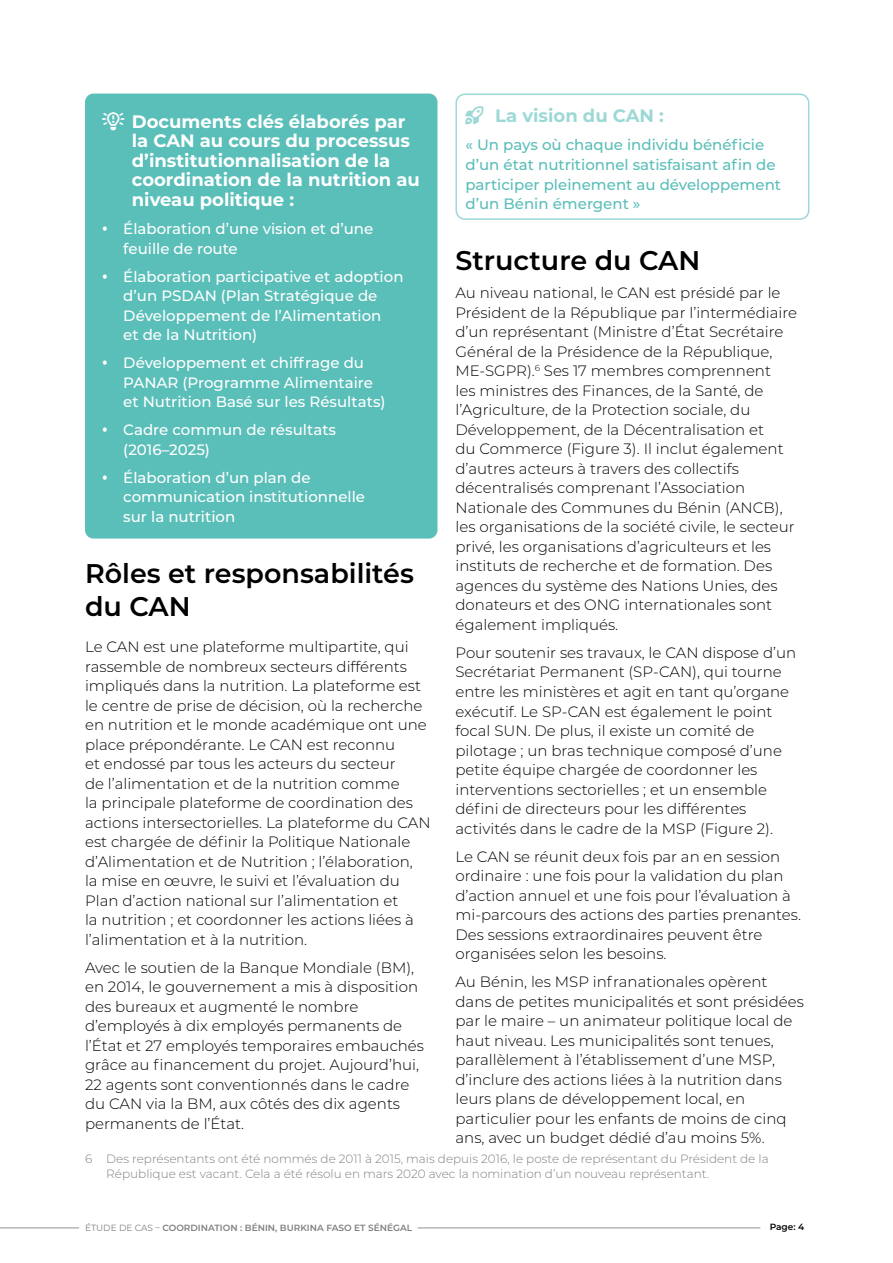
<style>
.page{position:relative;width:893px;height:1263px;background:#fff}
.page>*{position:absolute;margin:0;border:0;box-sizing:border-box;transform-origin:0 0}
.t1{font:600 27px/32.4px "Montserrat";color:#000}
.t2{font:700 18px/19.5px "Montserrat";color:#fff}
.t3{font:700 18px "Montserrat";color:#9cd8d5}
.t4{font:300 15px/19.5px "Montserrat";color:#000}
.t5{font:500 15px/19.5px "Montserrat";color:#fff}
.t6{font:500 15px/19.5px "Montserrat";color:#5abeb9}
.t7{font:300 12px/15px "Montserrat";color:#808080}
.t8{font:600 9px "Montserrat";color:#808080}
.t9{font:600 9px "Montserrat";color:#000}
.s1{font-family:"Open Sans";font-weight:600}
.s2{font-weight:400}
</style>
<div class="page">
<hr style="left:418px;top:1227px;width:342px;height:1px;background:#9d9d9c">
<hr style="left:0;top:1227px;width:79px;height:1px;background:#9d9d9c">
<div style="left:85px;top:94px;width:352px;height:445px;background:#5abeb9;border-radius:9px"></div>
<div style="left:455px;top:94px;width:354px;height:126px;border:2px solid #9cd8d5;border-radius:9px"></div>
<p class="t3" style="left:495px;top:103px;width:170px">La vision du CAN :</p>
<p class="t6" style="left:465px;top:135px;width:317px">« Un pays où chaque individu bénéficie d’un état nutritionnel satisfaisant afin de participer pleinement au développement d’un Bénin émergent »</p>
<h1 class="t1" style="left:455px;top:243px;width:246px">Structure du CAN</h1>
<p class="t4" style="left:455px;top:283px;width:343px">Au niveau national, le CAN est présidé par le Président de la République par l’intermédiaire d’un représentant (Ministre d’État Secrétaire Général de la Présidence de la République, ME-SGPR).<sup>6</sup> Ses 17 membres comprennent<br>les ministres des Finances, de la Santé, de l’Agriculture, de la Protection sociale, du Développement, de la Décentralisation et<br>du Commerce (Figure 3). Il inclut également d’autres acteurs à travers des collectifs décentralisés comprenant l’Association Nationale des Communes du Bénin (ANCB), les organisations de la société civile, le secteur privé, les organisations d’agriculteurs et les instituts de recherche et de formation. Des agences du système des Nations Unies, des donateurs et des ONG internationales sont également impliqués.</p>
<p class="t4" style="left:455px;top:642px;width:342px">Pour soutenir ses travaux, le CAN dispose d’un Secrétariat Permanent (SP-CAN), qui tourne entre les ministères et agit en tant qu’organe exécutif. Le SP-CAN est également le point focal SUN. De plus, il existe un comité de pilotage ; un bras technique composé d’une petite équipe chargée de coordonner les interventions sectorielles ; et un ensemble défini de directeurs pour les différentes activités dans le cadre de la MSP (Figure 2).</p>
<p class="t4" style="left:455px;top:846px;width:347px">Le CAN se réunit deux fois par an en session ordinaire : une fois pour la validation du plan d’action annuel et une fois pour l’évaluation à mi-parcours des actions des parties prenantes.<br>Des sessions extraordinaires peuvent être organisées selon les besoins.</p>
<p class="t4" style="left:455px;top:971px;width:350px">Au Bénin, les MSP infranationales opèrent dans de petites municipalités et sont présidées par le maire – un animateur politique local de haut niveau. Les municipalités sont tenues, parallèlement à l’établissement d’une MSP, d’inclure des actions liées à la nutrition dans leurs plans de développement local, en particulier pour les enfants de moins de cinq ans, avec un budget dédié d’au moins 5%.</p>
<p class="t2" style="left:132px;top:111px;width:289px">Documents clés élaborés par la CAN au cours du processus d’institutionnalisation de la coordination de la nutrition au niveau politique :</p>
<p class="t5" style="left:123px;top:218px;width:252px;text-indent:-21px"><span class="s1">•</span> Élaboration d’une vision et d’une feuille de route</p>
<p class="t5" style="left:123px;top:266px;width:282px;text-indent:-21px"><span class="s1">•</span> Élaboration participative et adoption d’un PSDAN (Plan Stratégique de<br>Développement de l’Alimentation<br>et de la Nutrition)</p>
<p class="t5" style="left:123px;top:352px;width:264px;text-indent:-21px"><span class="s1">•</span> Développement et chiffrage du<br>PANAR (Programme Alimentaire et Nutrition Basé sur les Résultats)</p>
<p class="t5" style="left:123px;top:419px;width:214px;text-indent:-21px"><span class="s1">•</span> Cadre commun de résultats (2016–2025)</p>
<p class="t5" style="left:123px;top:467px;width:243px;text-indent:-21px"><span class="s1">•</span> Élaboration d’un plan de communication institutionnelle sur la nutrition</p>
<h1 class="t1" style="left:85px;top:556px;width:330px">Rôles et responsabilités du CAN</h1>
<p class="t4" style="left:85px;top:637px;width:347px">Le CAN est une plateforme multipartite, qui rassemble de nombreux secteurs différents impliqués dans la nutrition. La plateforme est le centre de prise de décision, où la recherche en nutrition et le monde académique ont une place prépondérante. Le CAN est reconnu<br>et endossé par tous les acteurs du secteur<br>de l’alimentation et de la nutrition comme<br>la principale plateforme de coordination des actions intersectorielles. La plateforme du CAN est chargée de définir la Politique Nationale d’Alimentation et de Nutrition ; l’élaboration,<br>la mise en œuvre, le suivi et l’évaluation du Plan d’action national sur l’alimentation et<br>la nutrition ; et coordonner les actions liées à l’alimentation et à la nutrition.</p>
<p class="t4" style="left:85px;top:957px;width:341px">Avec le soutien de la Banque Mondiale (BM), en 2014, le gouvernement a mis à disposition des bureaux et augmenté le nombre d’employés à dix employés permanents de l’État et 27 employés temporaires embauchés grâce au financement du projet. Aujourd’hui, 22 agents sont conventionnés dans le cadre du CAN via la BM, aux côtés des dix agents permanents de l’État.</p>
<p class="t7" style="left:106px;top:1151px;width:664px;text-indent:-21px">6 Des représentants ont été nommés de 2011 à 2015, mais depuis 2016, le poste de représentant du Président de la<br>République est vacant. Cela a été résolu en mars 2020 avec la nomination d’un nouveau représentant.</p>
<p class="t8" style="left:85px;top:1221px;width:329px"><span class="s2">ÉTUDE DE CAS –</span> COORDINATION : BÉNIN, BURKINA FASO ET SÉNÉGAL</p>
<p class="t9" style="left:770px;top:1220px;width:36px">Page: 4</p>
</div>
